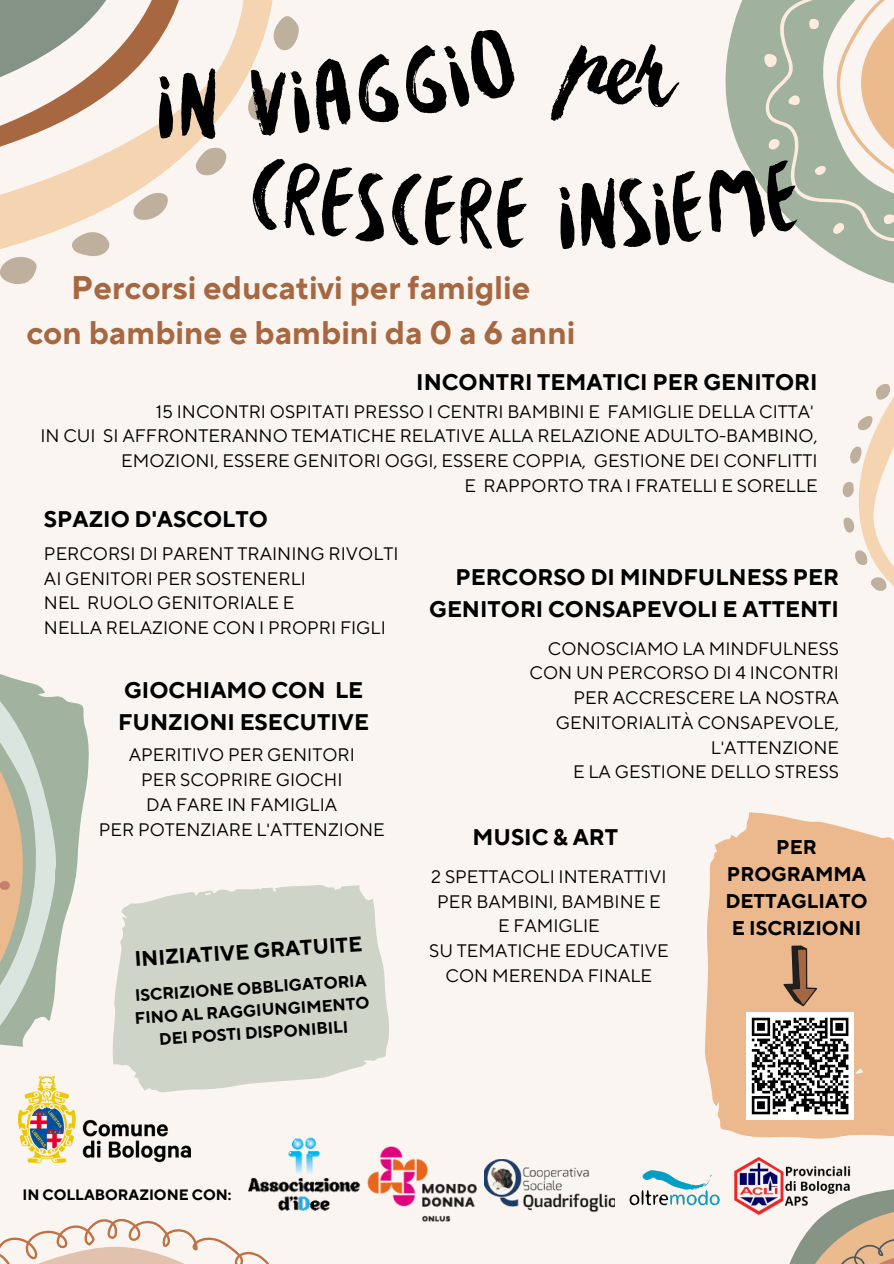
<style>
.page{position:relative;width:894px;height:1264px;background:#fff}
.page>*{position:absolute;margin:0;border:0;box-sizing:border-box;transform-origin:0 0}
.t1{font:700 32.55px/45px "TT Norms Pro";color:#a66741;text-align:center}
.t2{font:700 22.5px/31.5px "TT Norms Pro";color:#000;text-align:right}
.t3{font:700 21px "TT Norms Pro";color:#000}
.t4{font:700 19.8px/27px "TT Norms Pro";color:#000;text-align:center}
.t5{font:18px/24.8px "TT Norms Pro";color:#000;text-align:right}
.t6{font:700 16.5px/22.5px "TT Norms Pro";color:#000;text-align:center}
.t7{font:700 15px "TT Norms Pro";color:#000}
</style>
<div class="page">
<div style="left:0;top:0;width:893px;height:1263px;background:#faf5f0"></div>
<svg style="left:0;top:0;width:297px;height:284px"></svg>
<svg style="left:706px;top:812px;width:187px;height:204px;background:#ecbe96"></svg>
<svg style="left:783px;top:945px;width:33px;height:61px;background:#a47d5e"></svg>
<svg style="left:0;top:674px;width:269px;height:589px"></svg>
<img style="left:239px;top:1130px;width:122px;height:98px">
<img style="left:484px;top:1159px;width:130px;height:53px">
<img style="left:367px;top:1146px;width:109px;height:75px">
<img style="left:629px;top:1170px;width:61px;height:36px">
<div style="left:746px;top:1012px;width:107px;height:107px;background:#fff"></div>
<svg style="left:690px;top:1016px;width:203px;height:247px"></svg>
<svg style="left:112px;top:884px;width:277px;height:208px;background:#d4d8cc"></svg>
<svg style="left:0;top:0;width:216px;height:198px"></svg>
<svg style="left:250px;top:24px;width:49px;height:113px"></svg>
<svg style="left:248px;top:154px;width:49px;height:95px"></svg>
<svg style="left:725px;top:0;width:168px;height:591px"></svg>
<h1 class="t1" style="left:26px;top:267px;width:550px">Percorsi educativi per famiglie<br>con bambine e bambini da 0 a 6 anni</h1>
<p class="t2" style="left:416px;top:367px;width:403px">INCONTRI TEMATICI PER GENITORI</p>
<p class="t5" style="left:40px;top:400px;width:778px">15 INCONTRI OSPITATI PRESSO I CENTRI BAMBINI E FAMIGLIE DELLA CITTA'<br>IN CUI SI AFFRONTERANNO TEMATICHE RELATIVE ALLA RELAZIONE ADULTO-BAMBINO, EMOZIONI, ESSERE GENITORI OGGI, ESSERE COPPIA, GESTIONE DEI CONFLITTI<br>E RAPPORTO TRA I FRATELLI E SORELLE</p>
<p class="t2" style="left:44px;top:504px;width:225px">SPAZIO D'ASCOLTO</p>
<p class="t5" style="left:44px;top:542px;width:356px;text-align:left">PERCORSI DI PARENT TRAINING RIVOLTI<br>AI GENITORI PER SOSTENERLI<br>NEL RUOLO GENITORIALE E<br>NELLA RELAZIONE CON I PROPRI FIGLI</p>
<p class="t2" style="left:118px;top:675px;width:252px;text-align:left">GIOCHIAMO CON LE<br>FUNZIONI ESECUTIVE</p>
<p class="t5" style="left:99px;top:743px;width:287px;text-align:center">APERITIVO PER GENITORI<br>PER SCOPRIRE GIOCHI<br>DA FARE IN FAMIGLIA<br>PER POTENZIARE L'ATTENZIONE</p>
<p class="t3" style="left:134px;top:946px;width:229px;rotate:-4deg">INIZIATIVE GRATUITE</p>
<p class="t6" style="left:132px;top:985px;width:237px;rotate:-4deg">ISCRIZIONE OBBLIGATORIA<br>FINO AL RAGGIUNGIMENTO<br>DEI POSTI DISPONIBILI</p>
<p class="t2" style="left:429px;top:562px;width:411px">PERCORSO DI MINDFULNESS PER<br>GENITORI CONSAPEVOLI E ATTENTI</p>
<p class="t5" style="left:529px;top:636px;width:311px">CONOSCIAMO LA MINDFULNESS<br>CON UN PERCORSO DI 4 INCONTRI<br>PER ACCRESCERE LA NOSTRA<br>GENITORIALITÀ CONSAPEVOLE,<br>L'ATTENZIONE<br>E LA GESTIONE DELLO STRESS</p>
<p class="t2" style="left:472px;top:822px;width:147px">MUSIC &amp; ART</p>
<p class="t5" style="left:429px;top:864px;width:241px;text-align:center">2 SPETTACOLI INTERATTIVI<br>PER BAMBINI, BAMBINE E<br>E FAMIGLIE<br>SU TEMATICHE EDUCATIVE<br>CON MERENDA FINALE</p>
<p class="t4" style="left:725px;top:834px;width:144px">PER<br>PROGRAMMA<br>DETTAGLIATO<br>E ISCRIZIONI</p>
<p class="t7" style="left:22px;top:1185px;width:210px">IN COLLABORAZIONE CON:</p>
</div>
